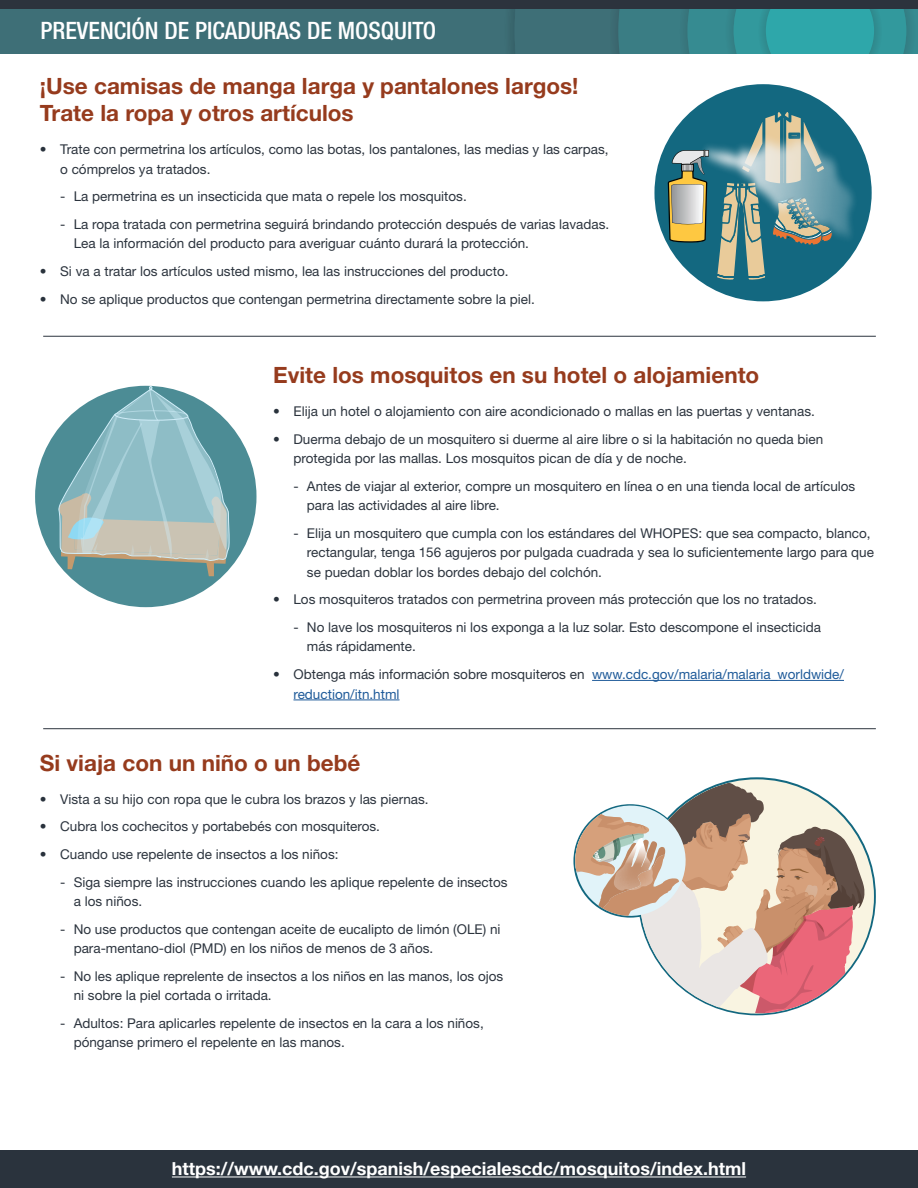
<style>
.page{position:relative;width:918px;height:1188px;background:#fff}
.page>*{position:absolute;margin:0;border:0;box-sizing:border-box;transform-origin:0 0}
.t1{font:500 condensed 24px "Helvetica Neue LT Std";color:#fff}
.H2__1st_heading{font:700 22.5px/27px "Helvetica Neue LT Std";color:#963b1d}
.B3{font:700 18px "Helvetica Neue LT Std";color:#fff}
.t2{font:13.5px/19.5px "Helvetica Neue LT Std";color:#2c343e}
.t3{font:13.5px/19.5px "Helvetica Neue LT Std";color:#1e5a99}
.s1{color:#29323c}
.s2{color:#2c343e}
</style>
<div class="page">
<div style="left:0;top:0;width:918px;height:54px;background:#3e6f77"></div>
<svg style="left:503px;top:8px;width:415px;height:46px"></svg>
<div style="left:0;top:0;width:918px;height:8px;background:#2c333d"></div>
<div style="left:0;top:1150px;width:918px;height:38px;background:#2a333d"></div>
<hr style="left:43px;top:336px;width:833px;height:1px;background:#2c343e">
<hr style="left:43px;top:728px;width:833px;height:1px;background:#2c343e">
<hr style="left:592px;top:680px;width:252px;height:1px;background:#1e5a99">
<hr style="left:293px;top:700px;width:107px;height:1px;background:#1e5a99">
<div style="left:654px;top:84px;width:218px;height:217px;background:#136880;border-radius:50%"></div>
<svg style="left:715px;top:277px;width:117px;height:23px"></svg>
<img style="left:687px;top:108px;width:185px;height:169px">
<svg style="left:668px;top:149px;width:41px;height:94px"></svg>
<div style="left:35px;top:386px;width:221px;height:221px;background:#4c8c95;border-radius:50%"></div>
<svg style="left:57px;top:386px;width:173px;height:190px"></svg>
<hr style="left:172px;top:1177px;width:574px;height:1px;background:#fff">
<svg style="left:573px;top:783px;width:292px;height:231px"></svg>
<h1 class="t1" style="left:40px;top:16px;width:397px">PREVENCIÓN DE PICADURAS DE MOSQUITO</h1>
<h2 class="H2__1st_heading" style="left:40px;top:72px;width:540px">¡Use camisas de manga larga y pantalones largos!<br>Trate la ropa y otros artículos</h2>
<p class="t2" style="left:60px;top:140px;width:550px;text-indent:-20px"><span class="s1">•</span> Trate con permetrina los artículos, como las botas, los pantalones, las medias y las carpas, o cómprelos ya tratados.</p>
<p class="t2" style="left:60px;top:187px;width:408px">- La permetrina es un insecticida que mata o repele los mosquitos.</p>
<p class="t2" style="left:74px;top:214px;width:537px;text-indent:-14px">- La ropa tratada con permetrina seguirá brindando protección después de varias lavadas.<br>Lea la información del producto para averiguar cuánto durará la protección.</p>
<p class="t2" style="left:40px;top:261px;width:470px"><span class="s1">•</span> Si va a tratar los artículos usted mismo, lea las instrucciones del producto.</p>
<p class="t2" style="left:40px;top:289px;width:496px"><span class="s1">•</span> No se aplique productos que contengan permetrina directamente sobre la piel.</p>
<h2 class="H2__1st_heading" style="left:273px;top:361px;width:488px">Evite los mosquitos en su hotel o alojamiento</h2>
<p class="t2" style="left:273px;top:401px;width:543px"><span class="s1">•</span> Elija un hotel o alojamiento con aire acondicionado o mallas en las puertas y ventanas.</p>
<p class="t2" style="left:293px;top:429px;width:531px;text-indent:-20px"><span class="s1">•</span> Duerma debajo de un mosquitero si duerme al aire libre o si la habitación no queda bien protegida por las mallas. Los mosquitos pican de día y de noche.</p>
<p class="t2" style="left:307px;top:476px;width:550px;text-indent:-14px">- Antes de viajar al exterior, compre un mosquitero en línea o en una tienda local de artículos para las actividades al aire libre.</p>
<p class="t2" style="left:307px;top:523px;width:568px;text-indent:-14px">- Elija un mosquitero que cumpla con los estándares del WHOPES: que sea compacto, blanco, rectangular, tenga 156 agujeros por pulgada cuadrada y sea lo suficientemente largo para que se puedan doblar los bordes debajo del colchón.</p>
<p class="t2" style="left:273px;top:590px;width:545px"><span class="s1">•</span> Los mosquiteros tratados con permetrina proveen más protección que los no tratados.</p>
<p class="t2" style="left:307px;top:617px;width:516px;text-indent:-14px">- No lave los mosquiteros ni los exponga a la luz solar. Esto descompone el insecticida más rápidamente.</p>
<p class="t3" style="left:293px;top:664px;width:552px;text-indent:-20px"><span class="s1">•</span> <span class="s2">Obtenga más información sobre mosquiteros en</span> www.cdc.gov/malaria/malaria_worldwide/ reduction/itn.html</p>
<h2 class="H2__1st_heading" style="left:40px;top:749px;width:322px">Si viaja con un niño o un bebé</h2>
<p class="t2" style="left:40px;top:789px;width:390px"><span class="s1">•</span> Vista a su hijo con ropa que le cubra los brazos y las piernas.</p>
<p class="t2" style="left:40px;top:817px;width:342px"><span class="s1">•</span> Cubra los cochecitos y portabebés con mosquiteros.</p>
<p class="t2" style="left:40px;top:844px;width:300px"><span class="s1">•</span> Cuando use repelente de insectos a los niños:</p>
<p class="t2" style="left:74px;top:872px;width:435px;text-indent:-14px">- Siga siempre las instrucciones cuando les aplique repelente de insectos a los niños.</p>
<p class="t2" style="left:74px;top:919px;width:428px;text-indent:-14px">- No use productos que contengan aceite de eucalipto de limón (OLE) ni para-mentano-diol (PMD) en los niños de menos de 3 años.</p>
<p class="t2" style="left:74px;top:966px;width:431px;text-indent:-14px">- No les aplique reprelente de insectos a los niños en las manos, los ojos ni sobre la piel cortada o irritada.</p>
<p class="t2" style="left:74px;top:1013px;width:412px;text-indent:-14px">- Adultos: Para aplicarles repelente de insectos en la cara a los niños, pónganse primero el repelente en las manos.</p>
<p class="B3" style="left:172px;top:1158px;width:576px">https://www.cdc.gov/spanish/especialescdc/mosquitos/index.html</p>
</div>
